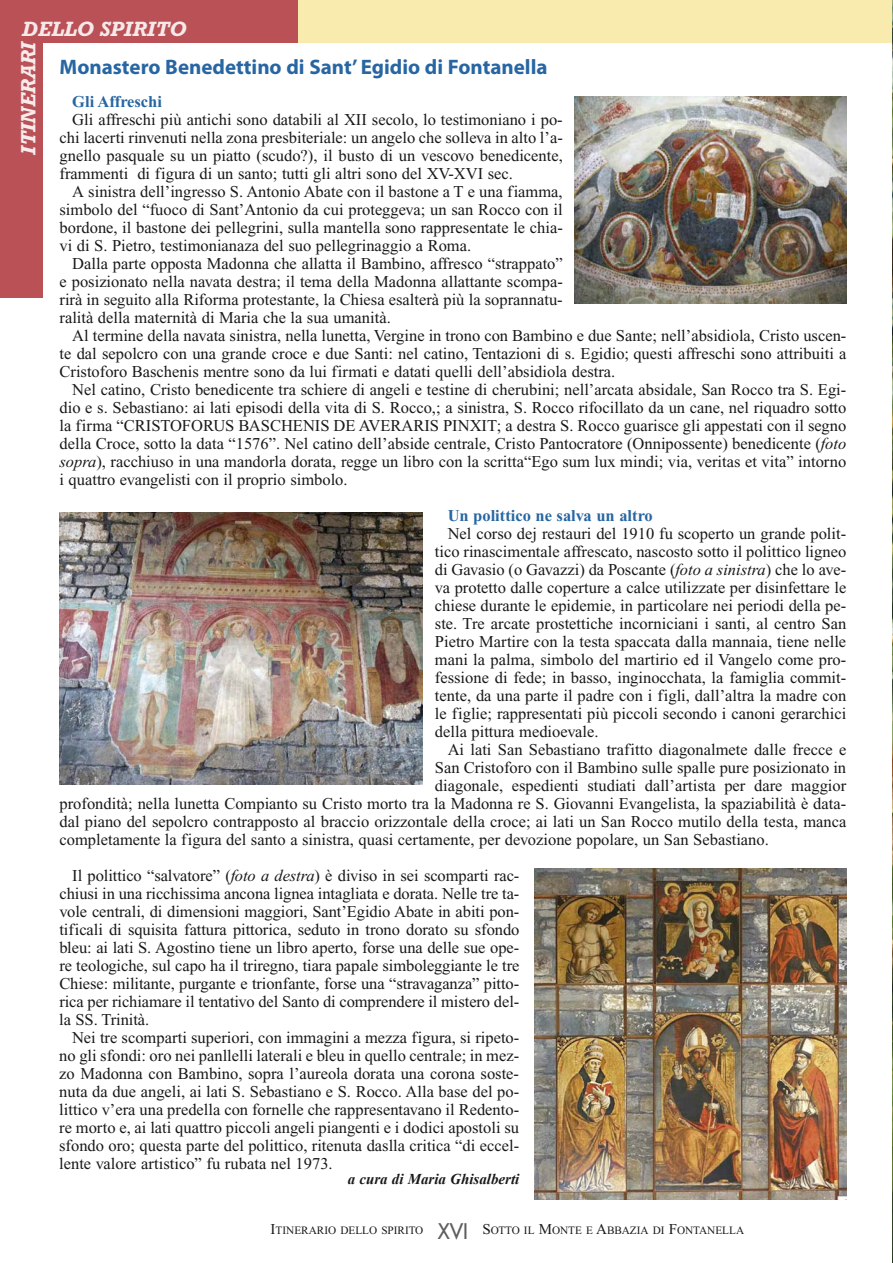
<style>
.page{position:relative;width:893px;height:1263px;background:#fff}
.page>*{position:absolute;margin:0;border:0;box-sizing:border-box;transform-origin:0 0}
.t1{font:700 21px "Myriad Pro";color:#2766a2}
.t2{font:italic 700 21px "Rockwell";color:#f6e9ea}
.t3{font:italic 700 21px "Rockwell";color:#f7ebec}
.t4{font:16.5px/18px "Times New Roman";color:#191919;text-align:justify}
.t5{font:700 16.5px "Times New Roman";color:#2766a2}
.t6{font:italic 700 15px "Times New Roman";color:#191919}
.t7{font:11.25px "Times New Roman";color:#191919}
.s1{font-style:italic}
.s2{font-size:15px}
.s3{font-family:"Futura";font-size:21px;color:#5e5e5e}
</style>
<div class="page">
<div style="left:0;top:0;width:893px;height:43px;background:#f9eaae"></div>
<div style="left:0;top:0;width:298px;height:43px;background:#b95156"></div>
<div style="left:0;top:0;width:43px;height:298px;background:#b95156"></div>
<img style="left:575px;top:96px;width:271px;height:207px">
<img style="left:60px;top:512px;width:363px;height:272px">
<img style="left:534px;top:869px;width:312px;height:330px">
<img style="left:892px;top:0;width:1px;height:1263px">
<p class="t2" style="left:22px;top:21px;width:166px">DELLO SPIRITO</p>
<p class="t3" style="left:21px;top:155px;width:114px;rotate:-90deg">ITINERARI</p>
<p class="t1" style="left:60px;top:59px;width:489px">Monastero Benedettino di Sant’ Egidio di Fontanella</p>
<p class="t5" style="left:72px;top:96px;width:91px">Gli Affreschi</p>
<p class="t4" style="left:60px;top:112px;width:505px;text-indent:13px">Gli affreschi più antichi sono databili al XII secolo, lo testimoniano i po&shy;chi lacerti rinvenuti nella zona presbiteriale: un angelo che solleva in alto l’a&shy;gnello pasquale su un piatto (scudo?), il busto di un vescovo benedicente, frammenti di figura di un santo; tutti gli altri sono del XV-XVI sec.</p>
<p class="t4" style="left:60px;top:184px;width:505px;text-indent:13px">A sinistra dell’ingresso S. Antonio Abate con il bastone a T e una fiamma, simbolo del “fuoco di Sant’Antonio da cui proteggeva; un san Rocco con il bordone, il bastone dei pellegrini, sulla mantella sono rappresentate le chia&shy;vi di S. Pietro, testimonianaza del suo pellegrinaggio a Roma.</p>
<p class="t4" style="left:60px;top:256px;width:505px;text-indent:13px">Dalla parte opposta Madonna che allatta il Bambino, affresco “strappato” e posizionato nella navata destra; il tema della Madonna allattante scompa&shy;rirà in seguito alla Riforma protestante, la Chiesa esalterà più la soprannatu&shy;ralità della maternità di Maria che la sua umanità.</p>
<p class="t4" style="left:60px;top:328px;width:788px;text-indent:13px">Al termine della navata sinistra, nella lunetta, Vergine in trono con Bambino e due Sante; nell’absidiola, Cristo uscen&shy;te dal sepolcro con una grande croce e due Santi: nel catino, Tentazioni di s. Egidio; questi affreschi sono attribuiti a Cristoforo Baschenis mentre sono da lui firmati e datati quelli dell’absidiola destra.</p>
<p class="t4" style="left:60px;top:382px;width:788px;text-indent:13px">Nel catino, Cristo benedicente tra schiere di angeli e testine di cherubini; nell’arcata absidale, San Rocco tra S. Egi&shy;dio e s. Sebastiano: ai lati episodi della vita di S. Rocco,; a sinistra, S. Rocco rifocillato da un cane, nel riquadro sotto la firma “CRISTOFORUS BASCHENIS DE AVERARIS PINXIT; a destra S. Rocco guarisce gli appestati con il segno della Croce, sotto la data “1576”. Nel catino dell’abside centrale, Cristo Pantocratore (Onnipossente) benedicente (<span class="s1">foto sopra</span>), racchiuso in una mandorla dorata, regge un libro con la scritta“Ego sum lux mindi; via, veritas et vita” intorno i quattro evangelisti con il proprio simbolo.</p>
<p class="t5" style="left:448px;top:510px;width:207px">Un polittico ne salva un altro</p>
<p class="t4" style="left:435px;top:526px;width:413px;text-indent:13px">Nel corso dej restauri del 1910 fu scoperto un grande polit&shy;tico rinascimentale affrescato, nascosto sotto il polittico ligneo di Gavasio (o Gavazzi) da Poscante (<span class="s1">foto a sinistra</span>) che lo ave&shy;va protetto dalle coperture a calce utilizzate per disinfettare le chiese durante le epidemie, in particolare nei periodi della pe&shy;ste. Tre arcate prostettiche incorniciani i santi, al centro San Pietro Martire con la testa spaccata dalla mannaia, tiene nelle mani la palma, simbolo del martirio ed il Vangelo come pro&shy;fessione di fede; in basso, inginocchata, la famiglia commit&shy;tente, da una parte il padre con i figli, dall’altra la madre con le figlie; rappresentati più piccoli secondo i canoni gerarchici della pittura medioevale.</p>
<p class="t4" style="left:448px;top:742px;width:400px">Ai lati San Sebastiano trafitto diagonalmete dalle frecce e</p>
<p class="t4" style="left:435px;top:760px;width:413px">San Cristoforo con il Bambino sulle spalle pure posizionato in</p>
<p class="t4" style="left:435px;top:778px;width:413px">diagonale, espedienti studiati dall’artista per dare maggior</p>
<p class="t4" style="left:60px;top:796px;width:788px">profondità; nella lunetta Compianto su Cristo morto tra la Madonna re S. Giovanni Evangelista, la spaziabilità è data-</p>
<p class="t4" style="left:60px;top:814px;width:788px">dal piano del sepolcro contrapposto al braccio orizzontale della croce; ai lati un San Rocco mutilo della testa, manca</p>
<p class="t4" style="left:60px;top:832px;width:711px">completamente la figura del santo a sinistra, quasi certamente, per devozione popolare, un San Sebastiano.</p>
<p class="t4" style="left:59px;top:868px;width:462px;text-indent:13px">Il polittico “salvatore” (<span class="s1">foto a destra</span>) è diviso in sei scomparti rac&shy;chiusi in una ricchissima ancona lignea intagliata e dorata. Nelle tre ta&shy;vole centrali, di dimensioni maggiori, Sant’Egidio Abate in abiti pon&shy;tificali di squisita fattura pittorica, seduto in trono dorato su sfondo bleu: ai lati S. Agostino tiene un libro aperto, forse una delle sue ope&shy;re teologiche, sul capo ha il triregno, tiara papale simboleggiante le tre Chiese: militante, purgante e trionfante, forse una “stravaganza” pitto&shy;rica per richiamare il tentativo del Santo di comprendere il mistero del&shy;la SS. Trinità.</p>
<p class="t4" style="left:59px;top:1030px;width:462px;text-indent:13px">Nei tre scomparti superiori, con immagini a mezza figura, si ripeto&shy;no gli sfondi: oro nei panllelli laterali e bleu in quello centrale; in mez&shy;zo Madonna con Bambino, sopra l’aureola dorata una corona soste&shy;nuta da due angeli, ai lati S. Sebastiano e S. Rocco. Alla base del po&shy;littico v’era una predella con fornelle che rappresentavano il Redento&shy;re morto e, ai lati quattro piccoli angeli piangenti e i dodici apostoli su sfondo oro; questa parte del polittico, ritenuta daslla critica “di eccel&shy;lente valore artistico” fu rubata nel 1973.</p>
<p class="t6" style="left:348px;top:1170px;width:173px">a cura di Maria Ghisalberti</p>
<p class="t7" style="left:271px;top:1226px;width:475px"><span class="s2">I</span>TINERARIO DELLO SPIRITO <span class="s3">XVI</span> <span class="s2">S</span>OTTO IL <span class="s2">M</span>ONTE E <span class="s2">A</span>BBAZIA DI <span class="s2">F</span>ONTANELLA</p>
</div>
